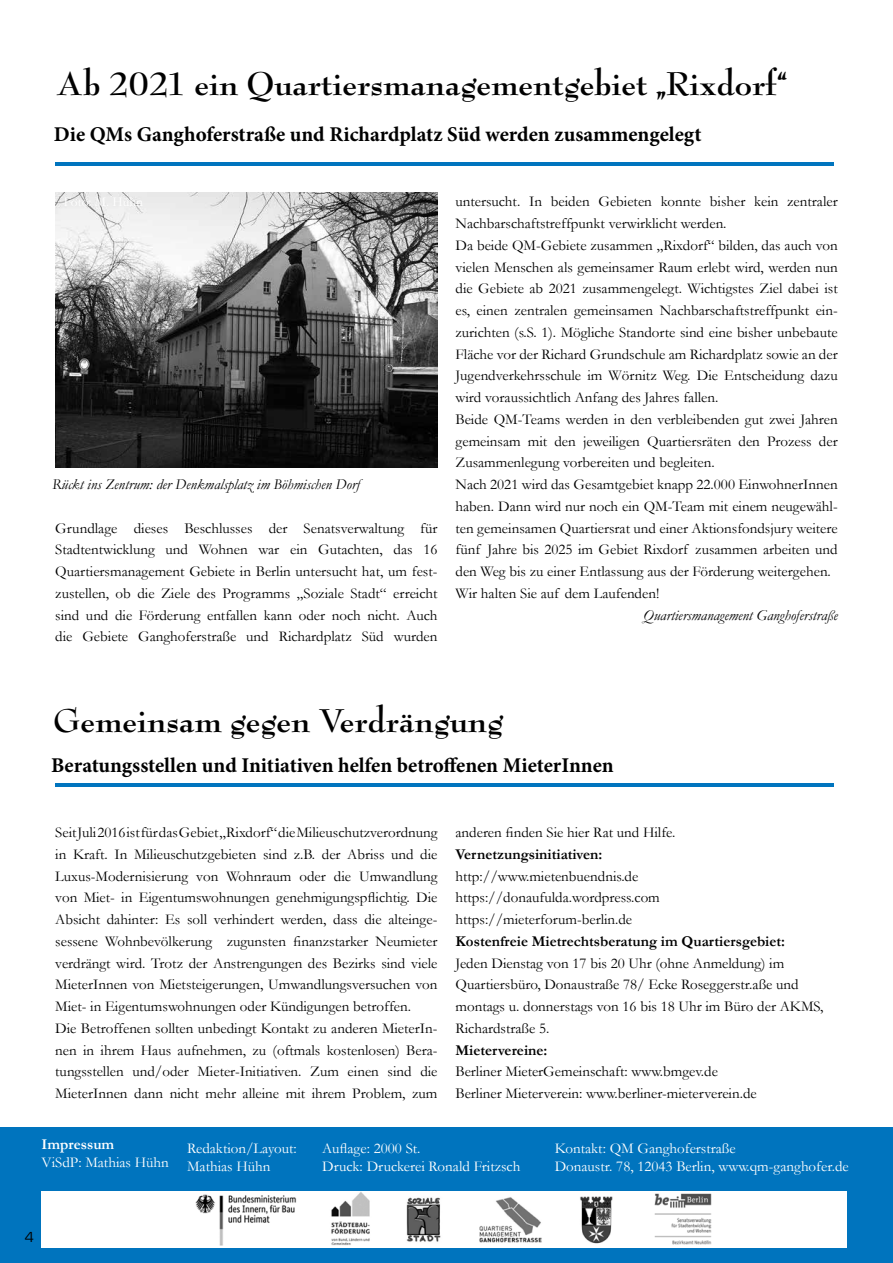
<style>
.page{position:relative;width:893px;height:1263px;background:#fff}
.page>*{position:absolute;margin:0;border:0;box-sizing:border-box;transform-origin:0 0}
.t1{font:700 36px "Bernhard Modern Std";color:#000}
.t2{font:700 21px "Minion Pro";color:#000}
.t3{font:15px/21.8px "Garamond";color:#000}
.t4{font:15px/18px "Garamond";color:#fff}
.t5{font:700 15px "Garamond";color:#000}
.t6{font:italic 15px "Garamond";color:#000}
.t7{font:700 15px "Garamond";color:#fff}
.t8{font:15px "Eurostile";color:#000}
.t9{font:13.5px "Garamond";color:#fff}
</style>
<div class="page">
<div style="left:0;top:1128px;width:893px;height:135px;background:#0074be"></div>
<hr style="left:55px;top:162px;width:779px;height:4px;background:#0074be">
<hr style="left:55px;top:783px;width:779px;height:4px;background:#0074be">
<img style="left:55px;top:192px;width:383px;height:276px">
<div style="left:41px;top:1191px;width:806px;height:57px;background:#fff"></div>
<img style="left:195px;top:1192px;width:517px;height:54px">
<h1 class="t1" style="left:56px;top:65px;width:733px">Ab 2021 ein Quartiersmanagementgebiet „Rixdorf“</h1>
<h2 class="t2" style="left:54px;top:119px;width:649px">Die QMs Ganghoferstraße und Richardplatz Süd werden zusammengelegt</h2>
<p class="t9" style="left:64px;top:193px;width:81px">Foto: M. Hühn</p>
<p class="t6" style="left:52px;top:474px;width:309px">Rückt ins Zentrum: der Denkmalsplatz im Böhmischen Dorf</p>
<p class="t3" style="left:55px;top:517px;width:384px;text-align:justify">Grundlage dieses Beschlusses der Senatsverwaltung für Stadtentwicklung und Wohnen war ein Gutachten, das 16<br>Quartiersmanagement Gebiete in Berlin untersucht hat, um fest&shy;zustellen, ob die Ziele des Programms „Soziale Stadt“ erreicht sind und die Förderung entfallen kann oder noch nicht. Auch die Gebiete Ganghoferstraße und Richardplatz Süd wurden</p>
<p class="t3" style="left:455px;top:190px;width:384px">untersucht. In beiden Gebieten konnte bisher kein zentraler Nachbarschaftstreffpunkt verwirklicht werden.<br>Da beide QM-Gebiete zusammen „Rixdorf“ bilden, das auch von vielen Menschen als gemeinsamer Raum erlebt wird, werden nun die Gebiete ab 2021 zusammengelegt. Wichtigstes Ziel dabei ist es, einen zentralen gemeinsamen Nachbarschaftstreffpunkt ein&shy;zurichten (s.S. 1). Mögliche Standorte sind eine bisher unbebaute Fläche vor der Richard Grundschule am Richardplatz sowie an der Jugendverkehrsschule im Wörnitz Weg. Die Entscheidung dazu wird voraussichtlich Anfang des Jahres fallen.<br>Beide QM-Teams werden in den verbleibenden gut zwei Jahren gemeinsam mit den jeweiligen Quartiersräten den Prozess der Zusammenlegung vorbereiten und begleiten.<br>Nach 2021 wird das Gesamtgebiet knapp 22.000 EinwohnerInnen haben. Dann wird nur noch ein QM-Team mit einem neugewähl&shy;ten gemeinsamen Quartiersrat und einer Aktionsfondsjury weitere fünf Jahre bis 2025 im Gebiet Rixdorf zusammen arbeiten und den Weg bis zu einer Entlassung aus der Förderung weitergehen.<br>Wir halten Sie auf dem Laufenden!</p>
<p class="t6" style="left:644px;top:605px;width:196px">Quartiersmanagement Ganghoferstraße</p>
<h1 class="t1" style="left:53px;top:702px;width:451px">Gemeinsam gegen Verdrängung</h1>
<h2 class="t2" style="left:51px;top:750px;width:564px">Beratungsstellen und Initiativen helfen betroffenen MieterInnen</h2>
<p class="t3" style="left:55px;top:821px;width:384px">Seit Juli 2016 ist für das Gebiet „Rixdorf“ die Milieuschutzverordnung in Kraft. In Milieuschutzgebieten sind z.B. der Abriss und die Luxus-Modernisierung von Wohnraum oder die Umwandlung von Miet- in Eigentumswohnungen genehmigungspflichtig. Die Absicht dahinter: Es soll verhindert werden, dass die alteinge&shy;sessene Wohnbevölkerung zugunsten finanzstarker Neumieter verdrängt wird. Trotz der Anstrengungen des Bezirks sind viele MieterInnen von Mietsteigerungen, Umwandlungsversuchen von Miet- in Eigentumswohnungen oder Kündigungen betroffen.<br>Die Betroffenen sollten unbedingt Kontakt zu anderen MieterIn&shy;nen in ihrem Haus aufnehmen, zu (oftmals kostenlosen) Bera&shy;tungsstellen und/oder Mieter-Initiativen. Zum einen sind die MieterInnen dann nicht mehr alleine mit ihrem Problem, zum</p>
<p class="t3" style="left:455px;top:821px;width:221px">anderen finden Sie hier Rat und Hilfe.</p>
<p class="t5" style="left:455px;top:844px;width:148px">Vernetzungsinitiativen:</p>
<p class="t3" style="left:455px;top:865px;width:206px">http://www.mietenbuendnis.de https://donaufulda.wordpress.com https://mieterforum-berlin.de</p>
<p class="t5" style="left:455px;top:931px;width:331px">Kostenfreie Mietrechtsberatung im Quartiersgebiet:</p>
<p class="t3" style="left:455px;top:952px;width:369px">Jeden Dienstag von 17 bis 20 Uhr (ohne Anmeldung) im Quartiersbüro, Donaustraße 78/ Ecke Roseggerstr.aße und montags u. donnerstags von 16 bis 18 Uhr im Büro der AKMS, Richardstraße 5.</p>
<p class="t5" style="left:455px;top:1040px;width:93px">Mietervereine:</p>
<p class="t3" style="left:455px;top:1060px;width:303px">Berliner MieterGemeinschaft: www.bmgev.de<br>Berliner Mieterverein: www.berliner-mieterverein.de</p>
<p class="t7" style="left:42px;top:1134px;width:74px">Impressum</p>
<p class="t4" style="left:42px;top:1153px;width:129px">ViSdP: Mathias Hühn</p>
<p class="t4" style="left:187px;top:1139px;width:111px">Redaktion/Layout:<br>Mathias Hühn</p>
<p class="t4" style="left:322px;top:1139px;width:200px">Auflage: 2000 St.<br>Druck: Druckerei Ronald Fritzsch</p>
<p class="t4" style="left:555px;top:1139px;width:296px">Kontakt: QM Ganghoferstraße<br>Donaustr. 78, 12043 Berlin, www.qm-ganghofer.de</p>
<p class="t8" style="left:25px;top:1229px;width:11px">4</p>
</div>
